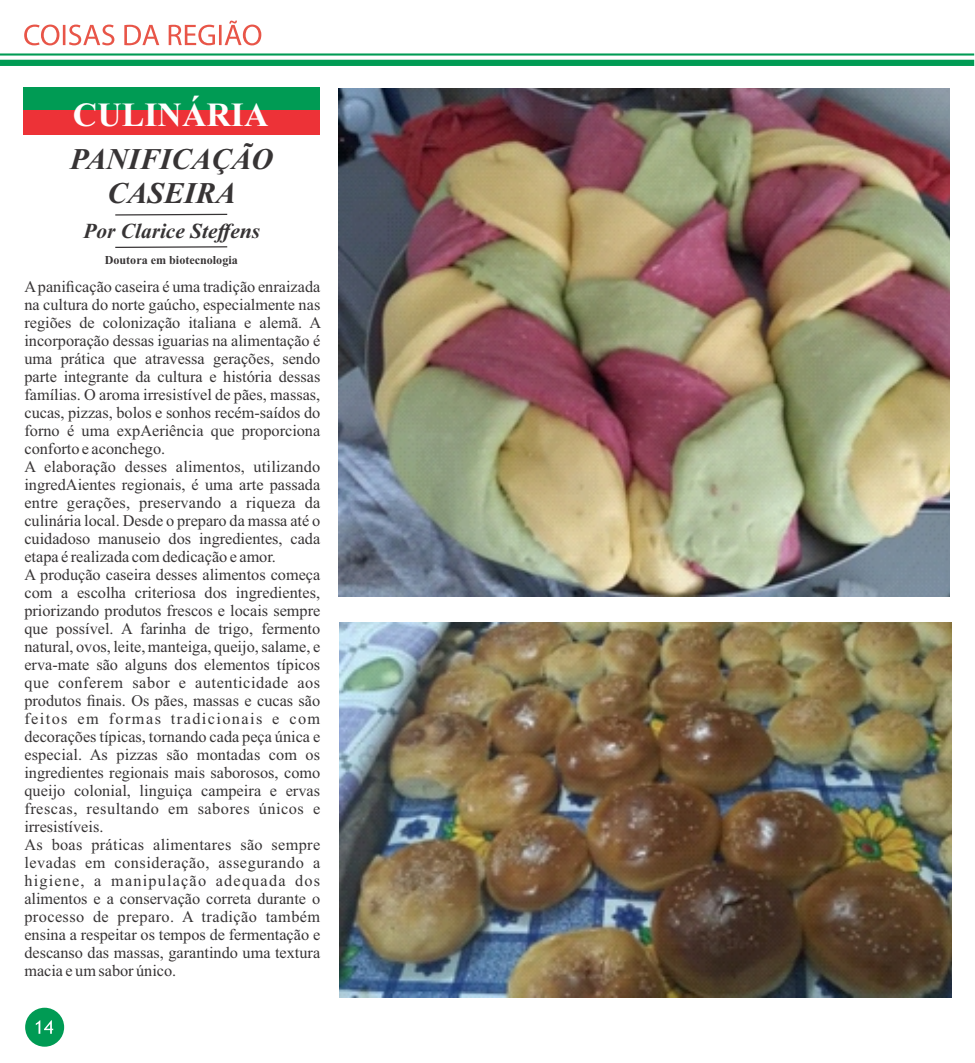
<style>
.page{position:relative;width:975px;height:1063px;background:#fff}
.page>*{position:absolute;margin:0;border:0;box-sizing:border-box;transform-origin:0 0}
.t1{font:700 33.88px "Times New Roman";color:#fefefe}
.t2{font:italic 700 30px/33.2px "Times New Roman";color:#373435;text-align:center}
.t3{font:italic 700 21.38px "Times New Roman";color:#373435}
.t4{font:16.25px/18px "Times New Roman";color:#373435}
.t5{font:700 12.12px "Times New Roman";color:#373435}
</style>
<div class="page">
<hr style="left:0;top:53px;width:974px;height:3px;background:#009b54">
<div style="left:0;top:60px;width:974px;height:6px;background:#009b54"></div>
<svg style="left:24px;top:21px;width:237px;height:24px"></svg>
<img style="left:338px;top:88px;width:611px;height:509px">
<div style="left:23px;top:87px;width:296px;height:25px;background:#009b54"></div>
<div style="left:23px;top:110px;width:296px;height:24px;background:#ed3237"></div>
<svg style="left:115px;top:246px;width:113px;height:2px"></svg>
<svg style="left:115px;top:213px;width:113px;height:3px"></svg>
<img style="left:339px;top:623px;width:612px;height:375px">
<div style="left:25px;top:1008px;width:39px;height:39px;background:#009b54;border-radius:50%"></div>
<svg style="left:36px;top:1020px;width:17px;height:14px"></svg>
<h1 class="t1" style="left:73px;top:103px;width:197px">CULINÁRIA</h1>
<h2 class="t2" style="left:70px;top:146px;width:204px">PANIFICAÇÃO<br>CASEIRA</h2>
<h3 class="t3" style="left:83px;top:224px;width:178px">Por Clarice Steffens</h3>
<p class="t5" style="left:105px;top:256px;width:134px">Doutora em biotecnologia</p>
<p class="t4" style="left:24px;top:279px;width:298px">Apanificação caseira é uma tradição enraizada na cultura do norte gaúcho, especialmente nas regiões de colonização italiana e alemã. A incorporação dessas iguarias na alimentação é uma prática que atravessa gerações, sendo parte integrante da cultura e história dessas famílias. O aroma irresistível de pães, massas, cucas, pizzas, bolos e sonhos recém-saídos do forno é uma expAeriência que proporciona conforto e aconchego.<br>A elaboração desses alimentos, utilizando ingredAientes regionais, é uma arte passada entre gerações, preservando a riqueza da culinária local. Desde o preparo da massa até o cuidadoso manuseio dos ingredientes, cada etapa é realizada com dedicação e amor.<br>A produção caseira desses alimentos começa com a escolha criteriosa dos ingredientes, priorizando produtos frescos e locais sempre que possível. A farinha de trigo, fermento natural, ovos, leite, manteiga, queijo, salame, e erva-mate são alguns dos elementos típicos que conferem sabor e autenticidade aos produtos finais. Os pães, massas e cucas são feitos em formas tradicionais e com decorações típicas, tornando cada peça única e especial. As pizzas são montadas com os ingredientes regionais mais saborosos, como queijo colonial, linguiça campeira e ervas frescas, resultando em sabores únicos e irresistíveis.<br>As boas práticas alimentares são sempre levadas em consideração, assegurando a higiene, a manipulação adequada dos alimentos e a conservação correta durante o processo de preparo. A tradição também ensina a respeitar os tempos de fermentação e descanso das massas, garantindo uma textura macia e um sabor único.</p>
</div>
